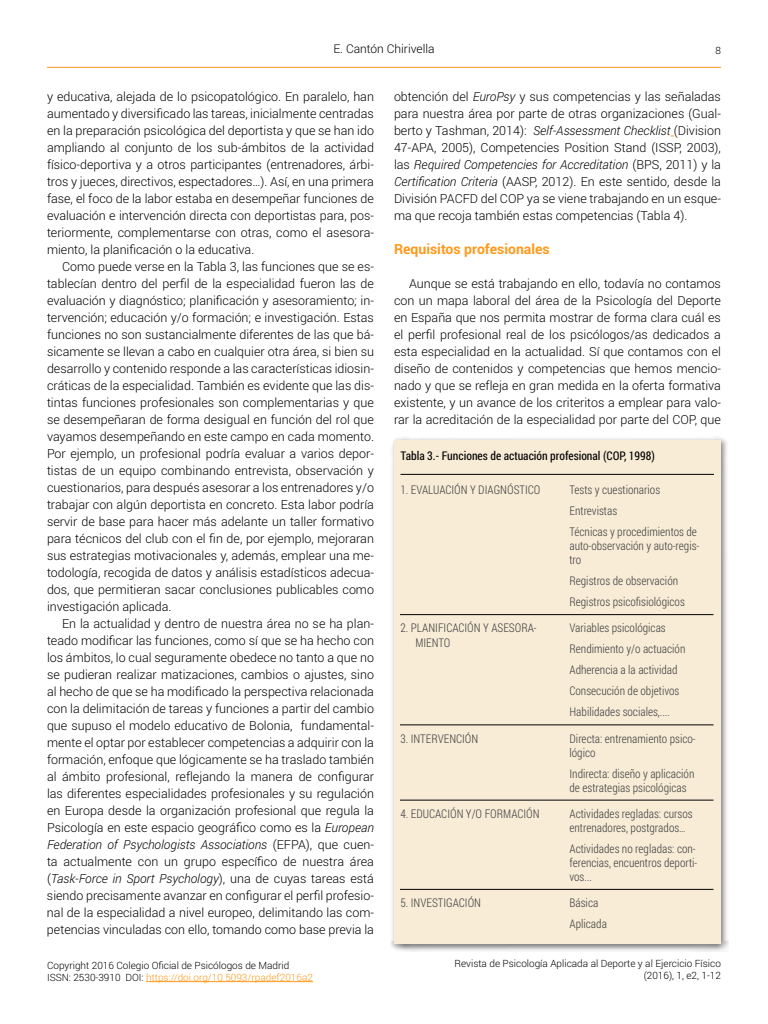
<style>
.page{position:relative;width:768px;height:1024px;background:#fff}
.page>*{position:absolute;margin:0;border:0;box-sizing:border-box;transform-origin:0 0}
.t1{font:700 14px "Roboto";color:#ff991b}
.t2{font:300 12.5px/17px "Roboto";color:#000;text-align:justify}
.t3{font:300 12px/21px "Roboto Condensed";color:#424242}
.t4{font:12px "Roboto Condensed";color:#000}
.t5{font:300 12px "Roboto";color:#000}
.t6{font:300 10px/12px "Roboto";color:#000;text-align:right}
.s1{font-style:italic}
.s2{color:#ff991b}
</style>
<div class="page">
<hr style="left:47px;top:67px;width:674px;height:1px;background:#ff991b">
<hr style="left:146px;top:981px;width:167px;height:1px;background:#ff991b">
<div style="left:390px;top:436px;width:339px;height:516px;background:#000;opacity:.5"></div>
<div style="left:394px;top:440px;width:327px;height:504px;background:#f8ecd7"></div>
<hr style="left:400px;top:474px;width:314px;height:1px;background:#000">
<hr style="left:400px;top:614px;width:314px;height:1px;background:#000">
<hr style="left:400px;top:725px;width:314px;height:1px;background:#000">
<hr style="left:400px;top:800px;width:314px;height:1px;background:#000">
<hr style="left:400px;top:889px;width:314px;height:1px;background:#000">
<p class="t5" style="left:333px;top:40px;width:103px">E. Cantón Chirivella</p>
<p class="t6" style="left:715px;top:44px;width:7px">8</p>
<p class="t2" style="left:47px;top:88px;width:329px">y educativa, alejada de lo psicopatológico. En paralelo, han aumentado y diversificado las tareas, inicialmente centradas en la preparación psicológica del deportista y que se han ido ampliando al conjunto de los sub-ámbitos de la actividad físico-deportiva y a otros participantes (entrenadores, árbi&shy;tros y jueces, directivos, espectadores…). Así, en una primera fase, el foco de la labor estaba en desempeñar funciones de evaluación e intervención directa con deportistas para, pos&shy;teriormente, complementarse con otras, como el asesora&shy;miento, la planificación o la educativa.</p>
<p class="t2" style="left:47px;top:258px;width:329px;text-indent:15px">Como puede verse en la Tabla 3, las funciones que se es&shy;tablecían dentro del perfil de la especialidad fueron las de evaluación y diagnóstico; planificación y asesoramiento; in&shy;tervención; educación y/o formación; e investigación. Estas funciones no son sustancialmente diferentes de las que bá&shy;sicamente se llevan a cabo en cualquier otra área, si bien su desarrollo y contenido responde a las características idiosin&shy;cráticas de la especialidad. También es evidente que las dis&shy;tintas funciones profesionales son complementarias y que se desempeñaran de forma desigual en función del rol que vayamos desempeñando en este campo en cada momento.<br>Por ejemplo, un profesional podría evaluar a varios depor&shy;tistas de un equipo combinando entrevista, observación y cuestionarios, para después asesorar a los entrenadores y/o trabajar con algún deportista en concreto. Esta labor podría servir de base para hacer más adelante un taller formativo para técnicos del club con el fin de, por ejemplo, mejoraran sus estrategias motivacionales y, además, emplear una me&shy;todología, recogida de datos y análisis estadísticos adecua&shy;dos, que permitieran sacar conclusiones publicables como investigación aplicada.</p>
<p class="t2" style="left:47px;top:615px;width:329px;text-indent:15px">En la actualidad y dentro de nuestra área no se ha plan&shy;teado modificar las funciones, como sí que se ha hecho con los ámbitos, lo cual seguramente obedece no tanto a que no se pudieran realizar matizaciones, cambios o ajustes, sino al hecho de que se ha modificado la perspectiva relacionada con la delimitación de tareas y funciones a partir del cambio que supuso el modelo educativo de Bolonia, fundamental&shy;mente el optar por establecer competencias a adquirir con la formación, enfoque que lógicamente se ha traslado también al ámbito profesional, reflejando la manera de configurar las diferentes especialidades profesionales y su regulación en Europa desde la organización profesional que regula la Psicología en este espacio geográfico como es la <span class="s1">European Federation of Psychologists Associations</span> (EFPA), que cuen&shy;ta actualmente con un grupo específico de nuestra área (<span class="s1">Task-Force in Sport Psychology</span>), una de cuyas tareas está siendo precisamente avanzar en configurar el perfil profesio&shy;nal de la especialidad a nivel europeo, delimitando las com&shy;petencias vinculadas con ello, tomando como base previa la</p>
<p class="t6" style="left:47px;top:959px;width:267px;text-align:left">Copyright 2016 Colegio Oficial de Psicólogos de Madrid<br>ISSN: 2530-3910 DOI: <span class="s2">https://doi.org/10.5093/rpadef2016a2</span></p>
<p class="t2" style="left:394px;top:88px;width:329px">obtención del <span class="s1">EuroPsy</span> y sus competencias y las señaladas para nuestra área por parte de otras organizaciones (Gual&shy;berto y Tashman, 2014): <span class="s1">Self-Assessment Checklist</span> (Division 47-APA, 2005), Competencies Position Stand (ISSP, 2003), las <span class="s1">Required Competencies for Accreditation</span> (BPS, 2011) y la <span class="s1">Certification Criteria</span> (AASP, 2012). En este sentido, desde la División PACFD del COP ya se viene trabajando en un esque&shy;ma que recoja también estas competencias (Tabla 4).</p>
<p class="t1" style="left:394px;top:239px;width:157px">Requisitos profesionales</p>
<p class="t2" style="left:394px;top:275px;width:329px;text-indent:15px">Aunque se está trabajando en ello, todavía no contamos con un mapa laboral del área de la Psicología del Deporte en España que nos permita mostrar de forma clara cuál es el perfil profesional real de los psicólogos/as dedicados a esta especialidad en la actualidad. Sí que contamos con el diseño de contenidos y competencias que hemos mencio&shy;nado y que se refleja en gran medida en la oferta formativa existente, y un avance de los criteritos a emplear para valo&shy;rar la acreditación de la especialidad por parte del COP, que</p>
<p class="t4" style="left:400px;top:447px;width:256px">Tabla 3.- Funciones de actuación profesional (COP, 1998)</p>
<p class="t3" style="left:401px;top:479px;width:141px">1. EVALUACIÓN Y DIAGNÓSTICO</p>
<p class="t3" style="left:416px;top:620px;width:123px;line-height:14.4px;text-indent:-15px">2. PLANIFICACIÓN Y ASESORA-<br>MIENTO</p>
<p class="t3" style="left:401px;top:727px;width:79px">3. INTERVENCIÓN</p>
<p class="t3" style="left:401px;top:803px;width:141px">4. EDUCACIÓN Y/O FORMACIÓN</p>
<p class="t3" style="left:401px;top:892px;width:82px">5. INVESTIGACIÓN</p>
<p class="t3" style="left:570px;top:479px;width:129px">Tests y cuestionarios<br>Entrevistas<br>Técnicas y procedimientos de</p>
<p class="t3" style="left:570px;top:538px;width:131px;line-height:14px">auto-observación y auto-regis&shy;tro</p>
<p class="t3" style="left:570px;top:570px;width:117px">Registros de observación<br>Registros psicofisiológicos</p>
<p class="t3" style="left:570px;top:617px;width:118px">Variables psicológicas<br>Rendimiento y/o actuación<br>Adherencia a la actividad<br>Consecución de objetivos<br>Habilidades sociales,....</p>
<p class="t3" style="left:570px;top:731px;width:128px;line-height:14px">Directa: entrenamiento psico&shy;lógico</p>
<p class="t3" style="left:570px;top:766px;width:126px;line-height:14px">Indirecta: diseño y aplicación de estrategias psicológicas</p>
<p class="t3" style="left:570px;top:806px;width:125px;line-height:14px">Actividades regladas: cursos entrenadores, postgrados…</p>
<p class="t3" style="left:570px;top:841px;width:129px;line-height:14px">Actividades no regladas: con&shy;ferencias, encuentros deporti&shy;vos...</p>
<p class="t3" style="left:570px;top:892px;width:39px">Básica<br>Aplicada</p>
<p class="t6" style="left:455px;top:958px;width:268px">Revista de Psicología Aplicada al Deporte y al Ejercicio Físico (2016), 1, e2, 1-12</p>
</div>
